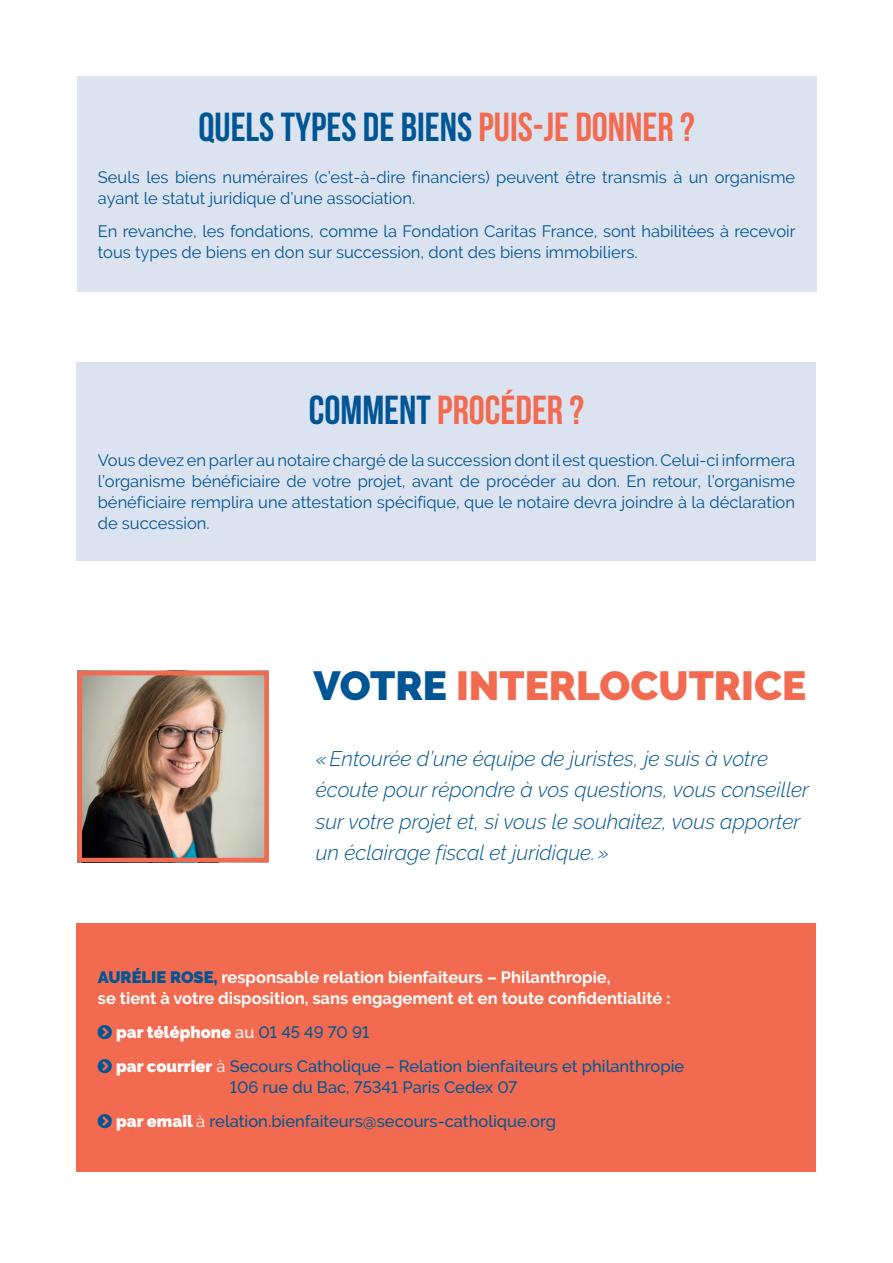
<style>
.page{position:relative;width:893px;height:1263px;background:#fff}
.page>*{position:absolute;margin:0;border:0;box-sizing:border-box;transform-origin:0 0}
.t1{font:700 40.5px "Bebas Neue";color:#005594}
.t2{font:900 40.5px "Raleway";color:#f26b50}
.t3{font:700 40.5px "Bebas Neue";color:#f26b50}
.t4{font:italic 300 21px/31.5px "Raleway";color:#005594}
.t5{font:16.5px/21px "Raleway";color:#005594}
.t6{font:500 16.5px/33.8px "Raleway";color:#005594}
.t7{font:700 16.5px/21px "Raleway";color:#fff}
.s1{color:#f26b50}
.s2{color:#005594}
.s3{font-weight:900;color:#005594}
.s4{font-weight:900;color:#fff}
.s5{color:#fff}
.s6{font-weight:400;color:#fff}
</style>
<div class="page">
<div style="left:77px;top:77px;width:739px;height:215px;background:#dce3f0"></div>
<div style="left:77px;top:362px;width:739px;height:198px;background:#dce3f0"></div>
<img style="left:83px;top:676px;width:181px;height:181px">
<div style="left:78px;top:671px;width:191px;height:191px;border:4px solid #f26b50"></div>
<div style="left:77px;top:923px;width:739px;height:248px;background:#f26b50"></div>
<h1 class="t1" style="left:198px;top:104px;width:498px">QUELS TYPES DE BIENS <span class="s1">PUIS-JE DONNER ?</span></h1>
<p class="t5" style="left:98px;top:166px;width:699px">Seuls les biens numéraires (c’est-à-dire financiers) peuvent être transmis à un organisme ayant le statut juridique d’une association.</p>
<p class="t5" style="left:98px;top:221px;width:699px">En revanche, les fondations, comme la Fondation Caritas France, sont habilitées à recevoir tous types de biens en don sur succession, dont des biens immobiliers.</p>
<h1 class="t3" style="left:309px;top:387px;width:277px"><span class="s2">COMMENT</span> PROCÉDER ?</h1>
<p class="t5" style="left:98px;top:449px;width:699px;text-align:justify">Vous devez en parler au notaire chargé de la succession dont il est question. Celui-ci informera l’organisme bénéficiaire de votre projet, avant de procéder au don. En retour, l’organisme bénéficiaire remplira une attestation spécifique, que le notaire devra joindre à la déclaration de succession.</p>
<h1 class="t2" style="left:314px;top:662px;width:494px"><span class="s2">VOTRE</span> INTERLOCUTRICE</h1>
<p class="t4" style="left:316px;top:743px;width:495px">«Entourée d’une équipe de juristes, je suis à votre écoute pour répondre à vos questions, vous conseiller sur votre projet et, si vous le souhaitez, vous apporter un éclairage fiscal et juridique.»</p>
<p class="t7" style="left:98px;top:967px;width:574px"><span class="s3">AURÉLIE ROSE,</span> responsable relation bienfaiteurs – Philanthropie,<br>se tient à votre disposition, sans engagement et en toute confidentialité :</p>
<p class="t6" style="left:116px;top:1015px;width:570px"><span class="s4">par téléphone</span> <span class="s5">au</span> 01 45 49 70 91<br><span class="s4">par courrier</span> <span class="s6">à</span> Secours Catholique – Relation bienfaiteurs et philanthropie</p>
<p class="t6" style="left:116px;top:1070px;width:442px;text-indent:114px">106 rue du Bac, 75341 Paris Cedex 07<br><span class="s4">par email</span> <span class="s6">à</span> relation.bienfaiteurs@secours-catholique.org</p>
</div>
